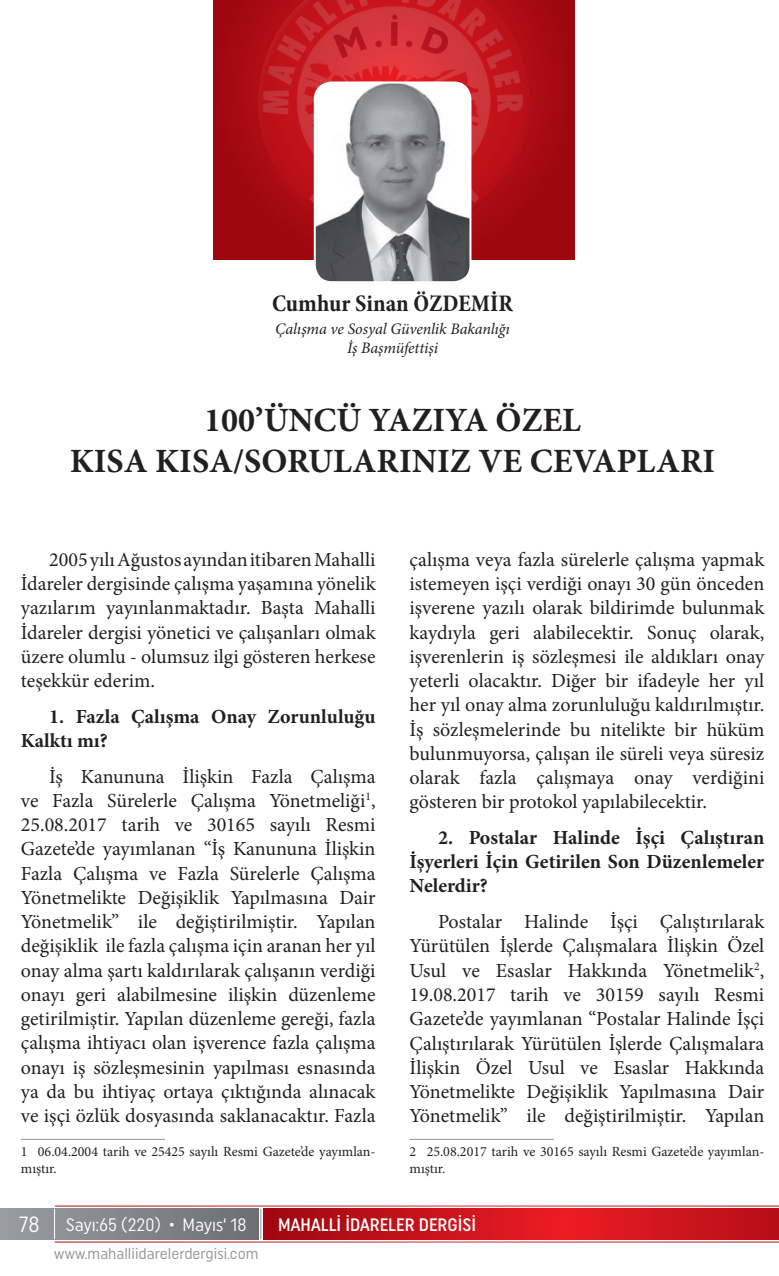
<style>
.page{position:relative;width:779px;height:1276px;background:#fff}
.page>*{position:absolute;margin:0;border:0;box-sizing:border-box;transform-origin:0 0}
.t1{font:700 34px/40.8px "Minion Pro";color:#231f20;text-align:center}
.t2{font:700 condensed 24px "Minion Pro";color:#231f20}
.t3{font:20px/24.2px "Minion Pro";color:#231f20;text-align:justify}
.t4{font:700 20px/24.2px "Minion Pro";color:#231f20}
.t5{font:18px "Uniform Condensed";color:#fff}
.t6{font:500 18px "Uniform Condensed";color:#fff}
.t7{font:italic 16px/19.2px "Minion Pro";letter-spacing:-.01em;color:#231f20;text-align:center}
.t8{font:15.8px "Uniform Condensed";color:#939598}
.t9{font:14px/16.8px "Minion Pro";color:#231f20}
.s1{font-size:22px}
</style>
<div class="page">
<div style="left:0;top:1209px;width:258px;height:30px;background:linear-gradient(to right,#9a9c9f,#6d6f72)"></div>
<svg style="left:263px;top:1209px;width:515px;height:30px;background:#c9131b"></svg>
<hr style="left:260px;top:1209px;width:1px;height:30px;background:#939598">
<hr style="left:54px;top:1209px;width:1px;height:30px;background:#fff">
<div style="left:213px;top:0;width:361px;height:259px;background:linear-gradient(to bottom,#a70a11,#9e080e)"></div>
<hr style="left:21px;top:1139px;width:144px;height:1px;background:#939598">
<hr style="left:409px;top:1139px;width:144px;height:1px;background:#939598">
<img style="left:258px;top:0;width:271px;height:237px">
<img style="left:315px;top:82px;width:155px;height:198px">
<div style="left:314px;top:81px;width:157px;height:202px;border:2px solid #fff;border-radius:17px"></div>
<p class="t2" style="left:272px;top:287px;width:242px">Cumhur Sinan ÖZDEMİR</p>
<p class="t7" style="left:275px;top:319px;width:236px">Çalışma ve Sosyal Güvenlik Bakanlığı<br>İş Başmüfettişi</p>
<h1 class="t1" style="left:70px;top:399px;width:647px">100’ÜNCÜ YAZIYA ÖZEL<br>KISA KISA/SORULARINIZ VE CEVAPLARI</h1>
<p class="t3" style="left:21px;top:547px;width:356px;text-indent:28px">2005 yılı Ağustos ayından itibaren Mahalli İdareler dergisinde çalışma yaşamına yönelik yazılarım yayınlanmaktadır. Başta Mahalli İdareler dergisi yönetici ve çalışanları olmak üzere olumlu - olumsuz ilgi gösteren herkese teşekkür ederim.</p>
<p class="t4" style="left:21px;top:704px;width:356px;text-indent:28px">1. Fazla Çalışma Onay Zorunluluğu<br>Kalktı mı?</p>
<p class="t3" style="left:21px;top:764px;width:356px;text-indent:28px">İş Kanununa İlişkin Fazla Çalışma ve Fazla Sürelerle Çalışma Yönetmeliği<sup>1</sup>, 25.08.2017 tarih ve 30165 sayılı Resmi Gazete’de yayımlanan “İş Kanununa İlişkin Fazla Çalışma ve Fazla Sürelerle Çalışma Yönetmelikte Değişiklik Yapılmasına Dair Yönetmelik” ile değiştirilmiştir. Yapılan değişiklik ile fazla çalışma için aranan her yıl onay alma şartı kaldırılarak çalışanın verdiği onayı geri alabilmesine ilişkin düzenleme getirilmiştir. Yapılan düzenleme gereği, fazla çalışma ihtiyacı olan işverence fazla çalışma onayı iş sözleşmesinin yapılması esnasında ya da bu ihtiyaç ortaya çıktığında alınacak ve işçi özlük dosyasında saklanacaktır. Fazla</p>
<p class="t9" style="left:21px;top:1143px;width:356px">1 06.04.2004 tarih ve 25425 sayılı Resmi Gazete’de yayımlan&shy;mıştır.</p>
<p class="t3" style="left:409px;top:547px;width:356px">çalışma veya fazla sürelerle çalışma yapmak istemeyen işçi verdiği onayı 30 gün önceden işverene yazılı olarak bildirimde bulunmak kaydıyla geri alabilecektir. Sonuç olarak, işverenlerin iş sözleşmesi ile aldıkları onay yeterli olacaktır. Diğer bir ifadeyle her yıl her yıl onay alma zorunluluğu kaldırılmıştır.<br>İş sözleşmelerinde bu nitelikte bir hüküm bulunmuyorsa, çalışan ile süreli veya süresiz olarak fazla çalışmaya onay verdiğini gösteren bir protokol yapılabilecektir.</p>
<p class="t4" style="left:409px;top:825px;width:356px;text-align:justify;text-indent:28px">2. Postalar Halinde İşçi Çalıştıran İşyerleri İçin Getirilen Son Düzenlemeler Nelerdir?</p>
<p class="t3" style="left:409px;top:910px;width:356px;text-indent:28px">Postalar Halinde İşçi Çalıştırılarak Yürütülen İşlerde Çalışmalara İlişkin Özel Usul ve Esaslar Hakkında Yönetmelik<sup>2</sup>, 19.08.2017 tarih ve 30159 sayılı Resmi Gazete’de yayımlanan “Postalar Halinde İşçi Çalıştırılarak Yürütülen İşlerde Çalışmalara İlişkin Özel Usul ve Esaslar Hakkında Yönetmelikte Değişiklik Yapılmasına Dair Yönetmelik” ile değiştirilmiştir. Yapılan</p>
<p class="t9" style="left:409px;top:1143px;width:356px">2 25.08.2017 tarih ve 30165 sayılı Resmi Gazete’de yayımlan&shy;mıştır.</p>
<p class="t5" style="left:19px;top:1214px;width:229px"><span class="s1">78</span> Sayı:65 (220) • Mayıs‘ 18</p>
<p class="t8" style="left:54px;top:1244px;width:206px">www.mahalliidarelerdergisi.com</p>
<p class="t6" style="left:278px;top:1214px;width:199px">MAHALLİ İDARELER DERGİSİ</p>
</div>
